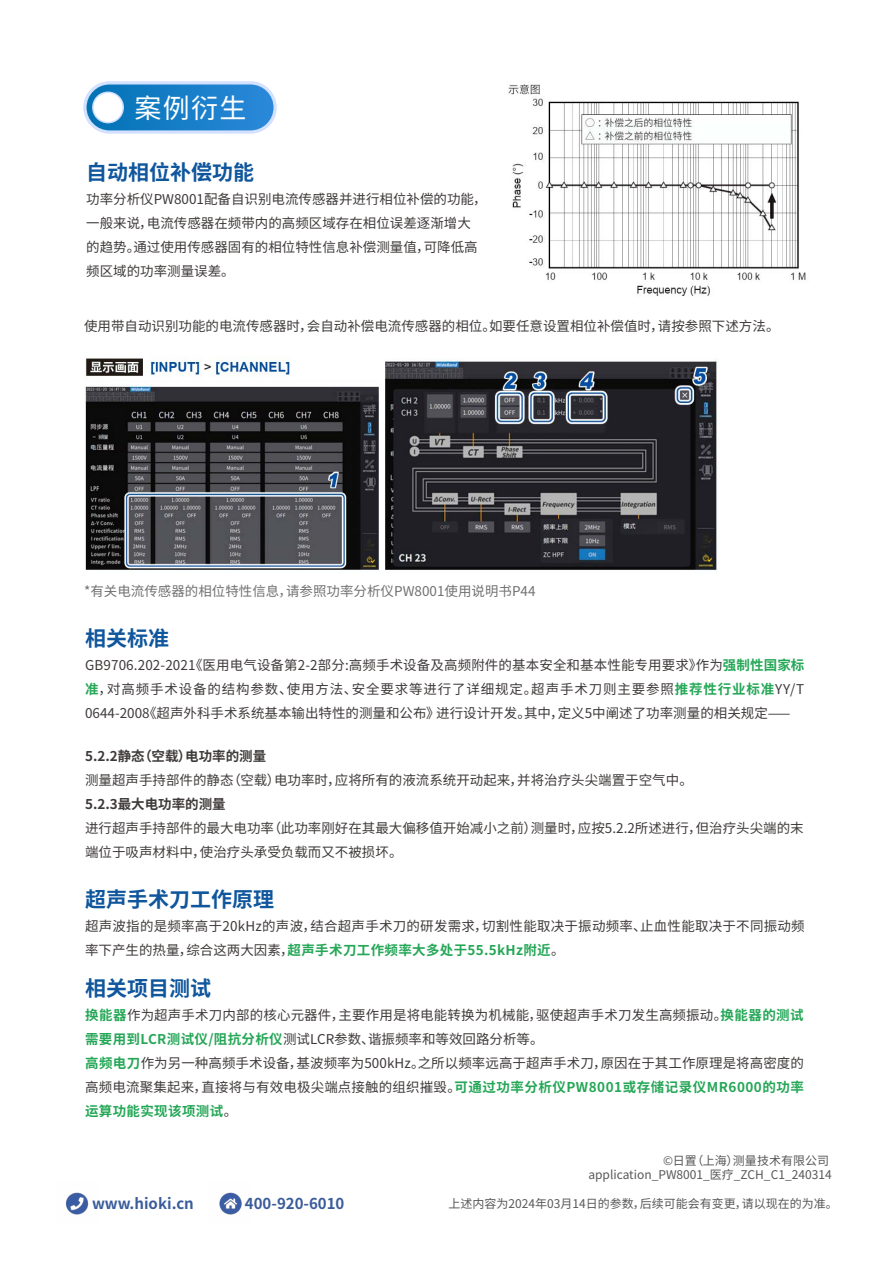
<style>
.page{position:relative;width:893px;height:1263px;background:#fff}
.page>*{position:absolute;margin:0;border:0;box-sizing:border-box;transform-origin:0 0}
.t1{font:27px "Source Han Sans CN";color:#fff}
.t2{font:700 21px "Source Han Sans CN";color:#0f569c}
.t3{font:700 15px "Source Han Sans CN";color:#3a5c9b}
.t4{font:13.5px/24px "Source Han Sans CN";color:#3e3a39}
.t5{font:13.5px "Source Han Sans CN";color:#727171}
.t6{font:700 13.5px "Source Han Sans CN";color:#3e3a39}
.t7{font:12px/14.4px "Source Han Sans CN";color:#595757;text-align:right}
.s1{font-weight:700;color:#25a757}
</style>
<div class="page">
<svg style="left:83px;top:81px;width:194px;height:53px;background:#4697d4"></svg>
<div style="left:93px;top:92px;width:30px;height:31px;background:#fff;border-radius:50%"></div>
<div style="left:92px;top:92px;width:32px;height:31px;border:2px solid #cedeff;border-radius:50%"></div>
<img style="left:508px;top:84px;width:298px;height:212px">
<img style="left:65px;top:1192px;width:24px;height:23px">
<img style="left:219px;top:1192px;width:23px;height:23px">
<img style="left:85px;top:357px;width:294px;height:213px">
<img style="left:385px;top:359px;width:333px;height:211px">
<h1 class="t1" style="left:135px;top:93px;width:114px">案例衍生</h1>
<h2 class="t2" style="left:86px;top:160px;width:170px">自动相位补偿功能</h2>
<p class="t4" style="left:86px;top:187px;width:402px">功率分析仪PW8001配备自识别电流传感器并进行相位补偿的功能，一般来说，电流传感器在频带内的高频区域存在相位误差逐渐增大的趋势。通过使用传感器固有的相位特性信息补偿测量值，可降低高频区域的功率测量误差。</p>
<p class="t4" style="left:84px;top:314px;width:697px">使用带自动识别功能的电流传感器时，会自动补偿电流传感器的相位。如要任意设置相位补偿值时，请按参照下述方法。</p>
<p class="t5" style="left:84px;top:583px;width:453px">*有关电流传感器的相位特性信息，请参照功率分析仪PW8001使用说明书P44</p>
<h2 class="t2" style="left:85px;top:626px;width:85px">相关标准</h2>
<p class="t4" style="left:85px;top:653px;width:721px;text-align:justify">GB9706.202-2021《医用电气设备第2-2部分:高频手术设备及高频附件的基本安全和基本性能专用要求》作为<span class="s1">强制性国家标准</span>，对高频手术设备的结构参数、使用方法、安全要求等进行了详细规定。超声手术刀则主要参照<span class="s1">推荐性行业标准</span>YY/T 0644-2008《超声外科手术系统基本输出特性的测量和公布》进行设计开发。其中，定义5中阐述了功率测量的相关规定⸺</p>
<p class="t6" style="left:85px;top:748px;width:183px">5.2.2静态（空载）电功率的测量</p>
<p class="t4" style="left:85px;top:768px;width:609px">测量超声手持部件的静态（空载）电功率时，应将所有的液流系统开动起来，并将治疗头尖端置于空气中。</p>
<p class="t6" style="left:85px;top:796px;width:142px">5.2.3最大电功率的测量</p>
<p class="t4" style="left:85px;top:816px;width:720px">进行超声手持部件的最大电功率（此功率刚好在其最大偏移值开始减小之前）测量时，应按5.2.2所述进行，但治疗头尖端的末端位于吸声材料中，使治疗头承受负载而又不被损坏。</p>
<h2 class="t2" style="left:85px;top:888px;width:190px">超声手术刀工作原理</h2>
<p class="t4" style="left:85px;top:915px;width:721px">超声波指的是频率高于20kHz的声波，结合超声手术刀的研发需求，切割性能取决于振动频率、止血性能取决于不同振动频率下产生的热量，综合这两大因素，<span class="s1">超声手术刀工作频率大多处于55.5kHz附近</span>。</p>
<h2 class="t2" style="left:85px;top:976px;width:127px">相关项目测试</h2>
<p class="t4" style="left:85px;top:1003px;width:720px"><span class="s1">换能器</span>作为超声手术刀内部的核心元器件，主要作用是将电能转换为机械能，驱使超声手术刀发生高频振动。<span class="s1">换能器的测试需要用到LCR测试仪/阻抗分析仪</span>测试LCR参数、谐振频率和等效回路分析等。<br><span class="s1">高频电刀</span>作为另一种高频手术设备，基波频率为500kHz。之所以频率远高于超声手术刀，原因在于其工作原理是将高密度的高频电流聚集起来，直接将与有效电极尖端点接触的组织摧毁。<span class="s1">可通过功率分析仪PW8001或存储记录仪MR6000的功率运算功能实现该项测试</span>。</p>
<p class="t7" style="left:588px;top:1153px;width:245px">©日置（上海）测量技术有限公司application_PW8001_医疗_ZCH_C1_240314</p>
<p class="t3" style="left:92px;top:1195px;width:103px">www.hioki.cn</p>
<p class="t3" style="left:245px;top:1195px;width:101px">400-920-6010</p>
<p class="t7" style="left:448px;top:1196px;width:391px">上述内容为2024年03月14日的参数，后续可能会有变更，请以现在的为准。</p>
</div>
